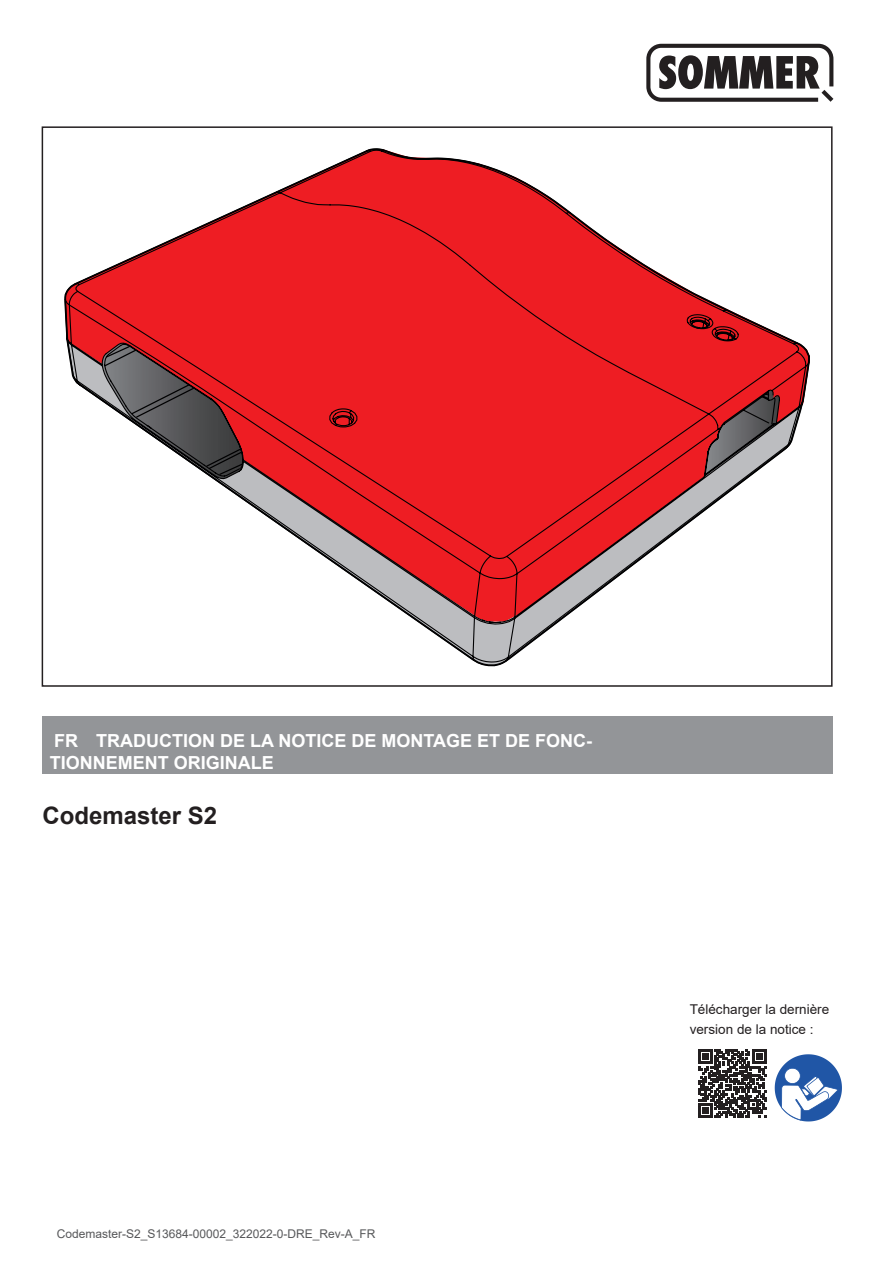
<style>
.page{position:relative;width:893px;height:1263px;background:#fff}
.page>*{position:absolute;margin:0;border:0;box-sizing:border-box;transform-origin:0 0}
.t1{font:700 24px "Arial";color:#231f20}
.t2{font:700 18px/21.6px "Arial";color:#fff}
.t3{font:13.5px/19.5px "Arial";color:#231f20}
.t4{font:12px "Arial";color:#57585a}
</style>
<div class="page">
<svg style="left:64px;top:148px;width:746px;height:519px"></svg>
<svg style="left:102px;top:343px;width:142px;height:135px"></svg>
<svg style="left:646px;top:44px;width:187px;height:58px"></svg>
<div style="left:43px;top:717px;width:790px;height:57px;background:#939598"></div>
<svg style="left:775px;top:1054px;width:67px;height:67px"></svg>
<svg style="left:698px;top:1049px;width:68px;height:69px"></svg>
<p class="t2" style="left:50px;top:730px;width:544px">FR TRADUCTION DE LA NOTICE DE MONTAGE ET DE FONC-<br>TIONNEMENT ORIGINALE</p>
<h1 class="t1" style="left:43px;top:799px;width:176px">Codemaster S2</h1>
<p class="t4" style="left:57px;top:1225px;width:320px">Codemaster-S2_S13684-00002_322022-0-DRE_Rev-A_FR</p>
<p class="t3" style="left:690px;top:999px;width:141px">Télécharger la dernière version de la notice :</p>
</div>
